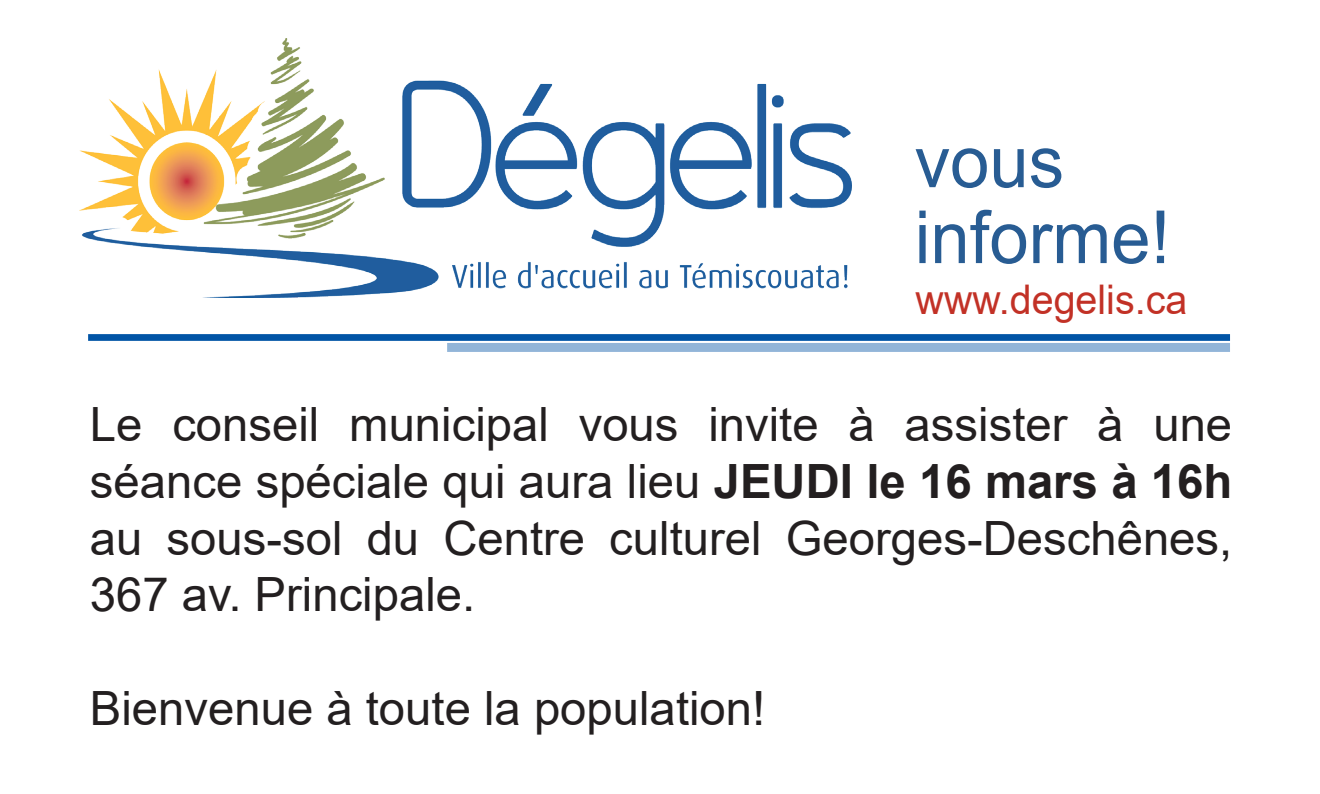
<style>
.page{position:relative;width:1320px;height:794px;background:#fff}
.page>*{position:absolute;margin:0;border:0;box-sizing:border-box;transform-origin:0 0}
.t1{font:73.35px/75.8px "Arial";color:#285c93;scale:.96 1}
.t2{font:47.25px/56.7px "Arial";color:#231f20;text-align:justify}
.t3{font:40.95px "Arial";color:#c23126;scale:.96 1}
.s1{font-weight:700}
</style>
<div class="page">
<img style="left:80px;top:39px;width:772px;height:258px">
<div style="left:88px;top:334px;width:1142px;height:7px;background:#0154a6"></div>
<div style="left:447px;top:343px;width:783px;height:9px;background:#92b5d8"></div>
<h1 class="t1" style="left:914px;top:123px;width:268px">vous informe!</h1>
<p class="t3" style="left:915px;top:271px;width:284px">www.degelis.ca</p>
<p class="t2" style="left:90px;top:396px;width:1144px">Le conseil municipal vous invite à assister à une séance spéciale qui aura lieu <span class="s1">JEUDI le 16 mars à 16h </span>au sous-sol du Centre culturel Georges-Deschênes, 367 av. Principale.</p>
<p class="t2" style="left:90px;top:679px;width:677px">Bienvenue à toute la population!</p>
</div>
